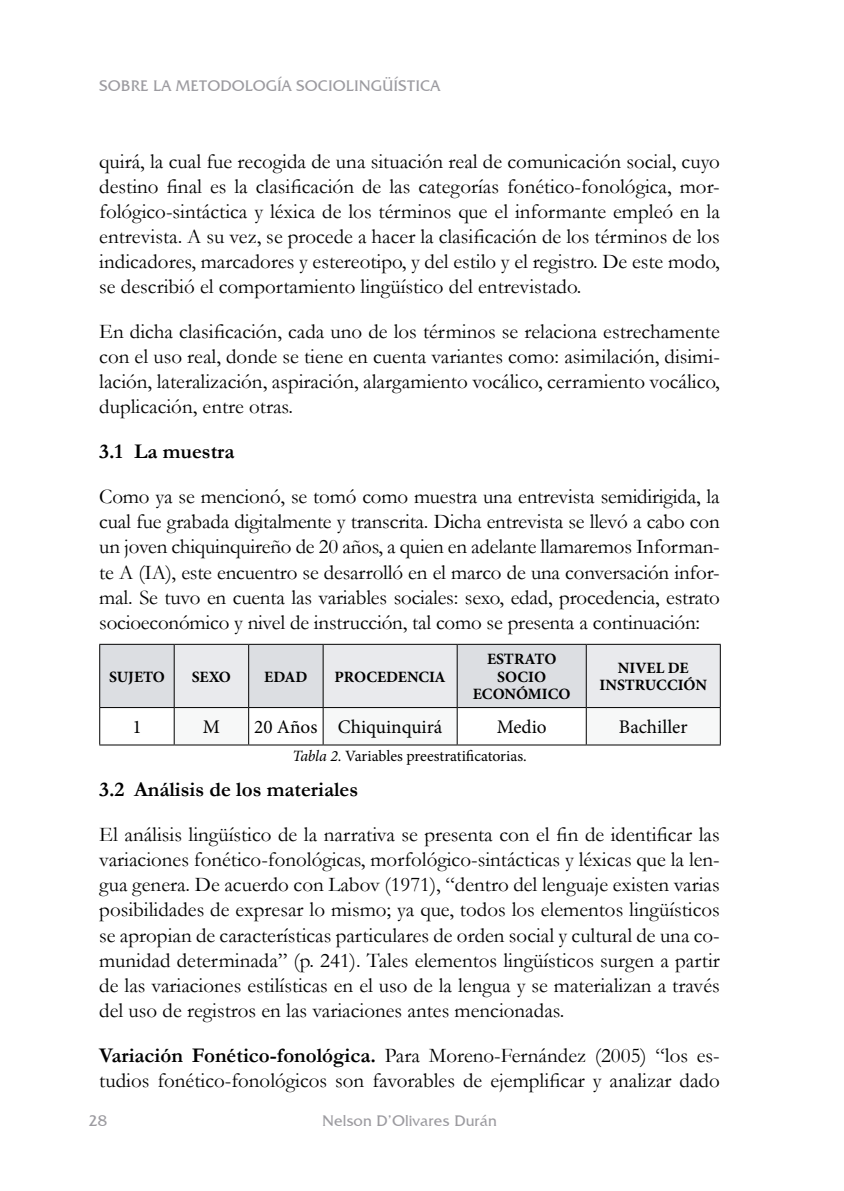
<style>
.page{position:relative;width:844px;height:1191px;background:#fff}
.page>*{position:absolute;margin:0;border:0;box-sizing:border-box;transform-origin:0 0}
.t1{font:21px/25px "Garamond";color:#000;text-align:justify}
.t2{font:700 21px "Garamond";color:#000}
.t3{font:19.25px "Minion Pro";color:#000}
.t4{font:700 15.75px/17.5px "Minion Pro";color:#000;text-align:center}
.t5{font:15.75px "Friz Quadrata IT Cby BT";color:#9c9ba0}
.t6{font:15.75px "Minion Pro";color:#000}
.s1{font-style:italic}
.s2{font-weight:700}
</style>
<div class="page">
<svg style="left:100px;top:645px;width:619px;height:99px"></svg>
<hr style="left:99px;top:644px;width:75px;height:1px;background:#000">
<hr style="left:174px;top:644px;width:74px;height:1px;background:#000">
<hr style="left:248px;top:644px;width:75px;height:1px;background:#000">
<hr style="left:323px;top:644px;width:134px;height:1px;background:#000">
<hr style="left:457px;top:644px;width:129px;height:1px;background:#000">
<hr style="left:586px;top:644px;width:134px;height:1px;background:#000">
<hr style="left:99px;top:707px;width:75px;height:1px;background:#000">
<hr style="left:174px;top:707px;width:74px;height:1px;background:#000">
<hr style="left:248px;top:707px;width:75px;height:1px;background:#000">
<hr style="left:323px;top:707px;width:134px;height:1px;background:#000">
<hr style="left:457px;top:707px;width:129px;height:1px;background:#000">
<hr style="left:586px;top:707px;width:134px;height:1px;background:#000">
<hr style="left:99px;top:744px;width:75px;height:1px;background:#000">
<hr style="left:174px;top:744px;width:74px;height:1px;background:#000">
<hr style="left:248px;top:744px;width:75px;height:1px;background:#000">
<hr style="left:323px;top:744px;width:134px;height:1px;background:#000">
<hr style="left:457px;top:744px;width:129px;height:1px;background:#000">
<hr style="left:586px;top:744px;width:134px;height:1px;background:#000">
<hr style="left:99px;top:645px;width:1px;height:62px;background:#000">
<hr style="left:99px;top:708px;width:1px;height:36px;background:#000">
<hr style="left:174px;top:645px;width:1px;height:62px;background:#000">
<hr style="left:248px;top:645px;width:1px;height:62px;background:#000">
<hr style="left:322px;top:645px;width:1px;height:62px;background:#000">
<hr style="left:456px;top:645px;width:1px;height:62px;background:#000">
<hr style="left:585px;top:645px;width:1px;height:62px;background:#000">
<hr style="left:719px;top:645px;width:1px;height:62px;background:#000">
<hr style="left:174px;top:708px;width:1px;height:36px;background:#000">
<hr style="left:248px;top:708px;width:1px;height:36px;background:#000">
<hr style="left:322px;top:708px;width:1px;height:36px;background:#000">
<hr style="left:456px;top:708px;width:1px;height:36px;background:#000">
<hr style="left:585px;top:708px;width:1px;height:36px;background:#000">
<hr style="left:719px;top:708px;width:1px;height:36px;background:#000">
<p class="t5" style="left:99px;top:76px;width:342px">SOBRE LA METODOLOGÍA SOCIOLINGÜÍSTICA</p>
<p class="t1" style="left:99px;top:148px;width:622px">quirá, la cual fue recogida de una situación real de comunicación social, cuyo destino final es la clasificación de las categorías fonético-fonológica, mor&shy;fológico-sintáctica y léxica de los términos que el informante empleó en la entrevista. A su vez, se procede a hacer la clasificación de los términos de los indicadores, marcadores y estereotipo, y del estilo y el registro. De este modo, se describió el comportamiento lingüístico del entrevistado.</p>
<p class="t1" style="left:99px;top:318px;width:622px">En dicha clasificación, cada uno de los términos se relaciona estrechamente con el uso real, donde se tiene en cuenta variantes como: asimilación, disimi&shy;lación, lateralización, aspiración, alargamiento vocálico, cerramiento vocálico, duplicación, entre otras.</p>
<p class="t2" style="left:99px;top:437px;width:137px">3.1 La muestra</p>
<p class="t1" style="left:99px;top:483px;width:622px">Como ya se mencionó, se tomó como muestra una entrevista semidirigida, la cual fue grabada digitalmente y transcrita. Dicha entrevista se llevó a cabo con un joven chiquinquireño de 20 años, a quien en adelante llamaremos Informan&shy;te A (IA), este encuentro se desarrolló en el marco de una conversación infor&shy;mal. Se tuvo en cuenta las variables sociales: sexo, edad, procedencia, estrato socioeconómico y nivel de instrucción, tal como se presenta a continuación:</p>
<p class="t4" style="left:109px;top:667px;width:57px">SUJETO</p>
<p class="t4" style="left:192px;top:667px;width:41px">SEXO</p>
<p class="t4" style="left:264px;top:667px;width:45px">EDAD</p>
<p class="t4" style="left:334px;top:667px;width:113px">PROCEDENCIA</p>
<p class="t4" style="left:472px;top:650px;width:99px">ESTRATO<br>SOCIO<br>ECONÓMICO</p>
<p class="t4" style="left:599px;top:659px;width:109px">NIVEL DE<br>INSTRUCCIÓN</p>
<p class="t3" style="left:132px;top:714px;width:11px">1</p>
<p class="t3" style="left:203px;top:714px;width:19px">M</p>
<p class="t3" style="left:254px;top:714px;width:190px">20 Años Chiquinquirá</p>
<p class="t3" style="left:496px;top:714px;width:52px">Medio</p>
<p class="t3" style="left:618px;top:714px;width:70px">Bachiller</p>
<p class="t6" style="left:292px;top:746px;width:236px"><span class="s1">Tabla 2.</span> Variables preestratificatorias.</p>
<p class="t2" style="left:99px;top:775px;width:260px">3.2 Análisis de los materiales</p>
<p class="t1" style="left:99px;top:821px;width:622px">El análisis lingüístico de la narrativa se presenta con el fin de identificar las variaciones fonético-fonológicas, morfológico-sintácticas y léxicas que la len&shy;gua genera. De acuerdo con Labov (1971), “dentro del lenguaje existen varias posibilidades de expresar lo mismo; ya que, todos los elementos lingüísticos se apropian de características particulares de orden social y cultural de una co&shy;munidad determinada” (p. 241). Tales elementos lingüísticos surgen a partir de las variaciones estilísticas en el uso de la lengua y se materializan a través del uso de registros en las variaciones antes mencionadas.</p>
<p class="t1" style="left:99px;top:1042px;width:622px"><span class="s2">Variación Fonético-fonológica.</span> Para Moreno-Fernández (2005) “los es&shy;tudios fonético-fonológicos son favorables de ejemplificar y analizar dado</p>
<p class="t5" style="left:88px;top:1111px;width:20px">28</p>
<p class="t5" style="left:322px;top:1111px;width:176px">Nelson D’Olivares Durán</p>
</div>
